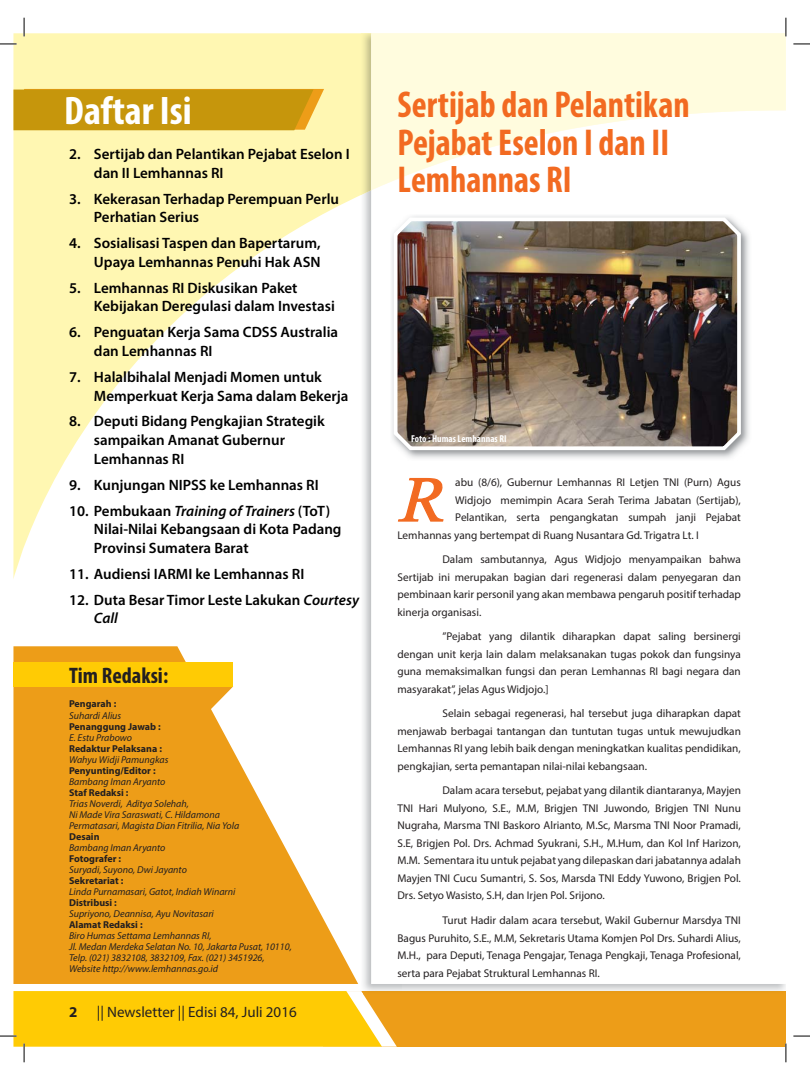
<style>
.page{position:relative;width:810px;height:1080px;background:#fff}
.page>*{position:absolute;margin:0;border:0;box-sizing:border-box;transform-origin:0 0}
.t1{font:italic 64.12px "Iskoola Pota";color:#f26a21;scale:1.04 1}
.t2{font:700 condensed 40px "Myriad Pro";color:#fff}
.t3{font:700 condensed 37.5px/37.5px "Myriad Pro";color:#f26a21;scale:.95 1}
.t4{font:700 condensed 22.5px "Myriad Pro";color:#231f20}
.t5{font:600 15px/18.8px "Myriad Pro";color:#000}
.t6{font:15px "Myriad Pro";color:#231f20}
.t7{font:700 15px "Myriad Pro";color:#231f20}
.t8{font:11.25px/17.5px "Myriad Pro";color:#231f20;text-align:justify}
.t9{font:italic 10px/11px "Myriad Pro";color:#231f20}
.t10{font:700 10px "Myriad Pro";color:#231f20}
.t11{font:700 condensed 10px "Myriad Pro";color:#fff}
.s1{font-style:italic}
</style>
<div class="page">
<div style="left:324px;top:991px;width:462px;height:56px;background:#ed9d18"></div>
<svg style="left:13px;top:33px;width:348px;height:546px;fill:#fff7b2"></svg>
<svg style="left:371px;top:33px;width:415px;height:157px;fill:#fffcde"></svg>
<svg style="left:397px;top:477px;width:47px;height:45px"></svg>
<svg style="left:13px;top:646px;width:345px;height:338px;fill:#ed9d18"></svg>
<div style="left:13px;top:662px;width:220px;height:24px;background:#ffcb04"></div>
<svg style="left:13px;top:89px;width:311px;height:41px;background:#c99912"></svg>
<img style="left:390px;top:229px;width:359px;height:230px">
<img style="left:392px;top:216px;width:351px;height:236px">
<svg style="left:0;top:43px;width:17px;height:2px"></svg>
<svg style="left:793px;top:43px;width:17px;height:2px"></svg>
<svg style="left:793px;top:1035px;width:17px;height:2px"></svg>
<svg style="left:23px;top:18px;width:2px;height:18px"></svg>
<svg style="left:0;top:991px;width:397px;height:71px"></svg>
<svg style="left:785px;top:18px;width:2px;height:18px"></svg>
<svg style="left:785px;top:1044px;width:2px;height:18px"></svg>
<h2 class="t2" style="left:64px;top:95px;width:129px">Daftar Isi</h2>
<h3 class="t5" style="left:94px;top:146px;width:257px;text-indent:-25px">2. Sertijab dan Pelantikan Pejabat Eselon I dan II Lemhannas RI</h3>
<h3 class="t5" style="left:94px;top:190px;width:247px;text-indent:-25px">3. Kekerasan Terhadap Perempuan Perlu<br>Perhatian Serius</h3>
<h3 class="t5" style="left:69px;top:235px;width:253px;text-align:right">4. Sosialisasi Taspen dan Bapertarum,<br>Upaya Lemhannas Penuhi Hak ASN</h3>
<h3 class="t5" style="left:94px;top:279px;width:242px;text-indent:-25px">5. Lemhannas RI Diskusikan Paket<br>Kebijakan Deregulasi dalam Investasi</h3>
<h3 class="t5" style="left:94px;top:324px;width:246px;text-indent:-25px">6. Penguatan Kerja Sama CDSS Australia dan Lemhannas RI</h3>
<h3 class="t5" style="left:94px;top:368px;width:256px;text-indent:-25px">7. Halalbihalal Menjadi Momen untuk<br>Memperkuat Kerja Sama dalam Bekerja</h3>
<h3 class="t5" style="left:94px;top:413px;width:232px;text-indent:-25px">8. Deputi Bidang Pengkajian Strategik sampaikan Amanat Gubernur<br>Lemhannas RI</h3>
<h3 class="t5" style="left:69px;top:476px;width:251px">9. Kunjungan NIPSS ke Lemhannas RI</h3>
<h3 class="t5" style="left:94px;top:502px;width:249px;text-indent:-25px">10. Pembukaan <span class="s1">Training of Trainers</span> (ToT)<br>Nilai-Nilai Kebangsaan di Kota Padang<br>Provinsi Sumatera Barat</h3>
<h3 class="t5" style="left:69px;top:566px;width:237px">11. Audiensi IARMI ke Lemhannas RI</h3>
<h3 class="t5" style="left:94px;top:591px;width:267px;text-indent:-25px">12. Duta Besar Timor Leste Lakukan <span class="s1">Courtesy<br>Call</span></h3>
<h3 class="t4" style="left:69px;top:667px;width:101px">Tim Redaksi:</h3>
<p class="t10" style="left:69px;top:700px;width:49px">Pengarah :</p>
<p class="t9" style="left:69px;top:710px;width:54px">Suhardi Alius</p>
<p class="t10" style="left:69px;top:722px;width:93px">Penanggung Jawab :</p>
<p class="t9" style="left:69px;top:732px;width:65px">E. Estu Prabowo</p>
<p class="t10" style="left:69px;top:744px;width:94px">Redaktur Pelaksana :</p>
<p class="t9" style="left:69px;top:754px;width:101px">Wahyu Widji Pamungkas</p>
<p class="t10" style="left:69px;top:767px;width:88px">Penyunting/Editor :</p>
<p class="t9" style="left:69px;top:777px;width:98px">Bambang Iman Aryanto</p>
<p class="t10" style="left:69px;top:789px;width:61px">Staf Redaksi :</p>
<p class="t9" style="left:69px;top:799px;width:172px">Trias Noverdi, Aditya Solehah,<br>Ni Made Vira Saraswati, C. Hildamona<br>Permatasari, Magista Dian Fitrilia, Nia Yola</p>
<p class="t10" style="left:69px;top:833px;width:32px">Desain</p>
<p class="t9" style="left:69px;top:843px;width:98px">Bambang Iman Aryanto</p>
<p class="t10" style="left:69px;top:855px;width:54px">Fotografer :</p>
<p class="t9" style="left:69px;top:865px;width:119px">Suryadi, Suyono, Dwi Jayanto</p>
<p class="t10" style="left:69px;top:877px;width:56px">Sekretariat :</p>
<p class="t9" style="left:69px;top:887px;width:168px">Linda Purnamasari, Gatot, Indiah Winarni</p>
<p class="t10" style="left:69px;top:899px;width:49px">Distribusi :</p>
<p class="t9" style="left:69px;top:909px;width:146px">Supriyono, Deannisa, Ayu Novitasari</p>
<p class="t10" style="left:69px;top:921px;width:75px">Alamat Redaksi :</p>
<p class="t9" style="left:69px;top:931px;width:224px">Biro Humas Settama Lemhannas RI,<br>Jl. Medan Merdeka Selatan No. 10, Jakarta Pusat, 10110, Telp. (021) 3832108, 3832109, Fax. (021) 3451926, Website http://www.lemhannas.go.id</p>
<h3 class="t7" style="left:69px;top:1006px;width:10px">2</h3>
<h3 class="t6" style="left:97px;top:1006px;width:201px">|| Newsletter || Edisi 84, Juli 2016</h3>
<h3 class="t3" style="left:398px;top:88px;width:309px">Sertijab dan Pelantikan<br>Pejabat Eselon I dan II<br>Lemhannas RI</h3>
<p class="t11" style="left:411px;top:435px;width:97px">Foto : Humas Lemhannas RI</p>
<h1 class="t1" style="left:398px;top:464px;width:63px">R</h1>
<p class="t8" style="left:455px;top:474px;width:287px">abu (8/6), Gubernur Lemhannas RI Letjen TNI (Purn) Agus</p>
<p class="t8" style="left:455px;top:492px;width:287px">Widjojo memimpin Acara Serah Terima Jabatan (Sertijab),</p>
<p class="t8" style="left:455px;top:509px;width:287px">Pelantikan, serta pengangkatan sumpah janji Pejabat</p>
<p class="t8" style="left:398px;top:527px;width:303px">Lemhannas yang bertempat di Ruang Nusantara Gd. Trigatra Lt. I</p>
<p class="t8" style="left:398px;top:551px;width:345px;text-indent:45px">Dalam sambutannya, Agus Widjojo menyampaikan bahwa Sertijab ini merupakan bagian dari regenerasi dalam penyegaran dan pembinaan karir personil yang akan membawa pengaruh positif terhadap kinerja organisasi.</p>
<p class="t8" style="left:398px;top:628px;width:345px;text-indent:45px">”Pejabat yang dilantik diharapkan dapat saling bersinergi dengan unit kerja lain dalam melaksanakan tugas pokok dan fungsinya guna memaksimalkan fungsi dan peran Lemhannas RI bagi negara dan masyarakat”, jelas Agus Widjojo.]</p>
<p class="t8" style="left:398px;top:705px;width:345px;text-indent:45px">Selain sebagai regenerasi, hal tersebut juga diharapkan dapat menjawab berbagai tantangan dan tuntutan tugas untuk mewujudkan Lemhannas RI yang lebih baik dengan meningkatkan kualitas pendidikan, pengkajian, serta pemantapan nilai-nilai kebangsaan.</p>
<p class="t8" style="left:398px;top:783px;width:345px;text-indent:45px">Dalam acara tersebut, pejabat yang dilantik diantaranya, Mayjen TNI Hari Mulyono, S.E., M.M, Brigjen TNI Juwondo, Brigjen TNI Nunu Nugraha, Marsma TNI Baskoro Alrianto, M.Sc, Marsma TNI Noor Pramadi, S.E, Brigjen Pol. Drs. Achmad Syukrani, S.H., M.Hum, dan Kol Inf Harizon, M.M. Sementara itu untuk pejabat yang dilepaskan dari jabatannya adalah Mayjen TNI Cucu Sumantri, S. Sos, Marsda TNI Eddy Yuwono, Brigjen Pol.<br>Drs. Setyo Wasisto, S.H, dan Irjen Pol. Srijono.</p>
<p class="t8" style="left:398px;top:912px;width:345px;text-indent:45px">Turut Hadir dalam acara tersebut, Wakil Gubernur Marsdya TNI Bagus Puruhito, S.E., M.M, Sekretaris Utama Komjen Pol Drs. Suhardi Alius, M.H., para Deputi, Tenaga Pengajar, Tenaga Pengkaji, Tenaga Profesional, serta para Pejabat Struktural Lemhannas RI.</p>
</div>
